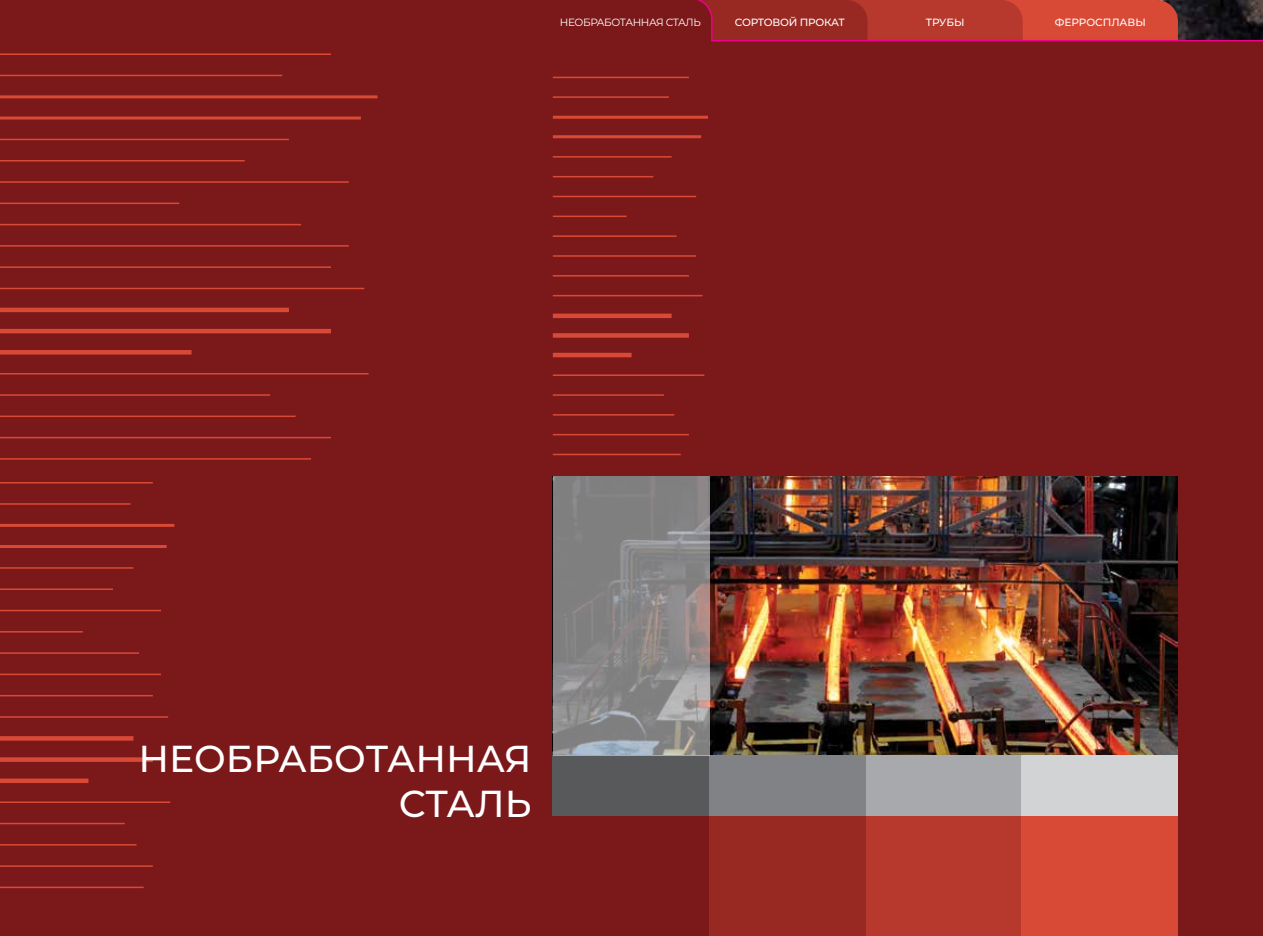
<style>
.page{position:relative;width:1263px;height:936px;background:#fff}
.page>*{position:absolute;margin:0;border:0;box-sizing:border-box;transform-origin:0 0}
.t1{font:500 37.5px/45px "Montserrat";color:#fff;text-align:right}
.t2{font:500 13.05px "Montserrat";color:#fff}
.t3{font:500 10.5px "Montserrat";letter-spacing:-.015em;color:#fff}
.t4{font:10.5px "Montserrat";letter-spacing:-.04em;color:#fff}
</style>
<div class="page">
<div style="left:0;top:0;width:1263px;height:935px;background:#7b181a"></div>
<hr style="left:553px;top:77px;width:136px;height:1px;background:#d94a36">
<hr style="left:553px;top:96px;width:116px;height:2px;background:#d94a36">
<hr style="left:553px;top:116px;width:155px;height:3px;background:#d94a36">
<hr style="left:553px;top:135px;width:148px;height:3px;background:#d94a36">
<hr style="left:553px;top:156px;width:119px;height:1px;background:#d94a36">
<hr style="left:553px;top:176px;width:100px;height:1px;background:#d94a36">
<hr style="left:553px;top:196px;width:143px;height:1px;background:#d94a36">
<hr style="left:553px;top:215px;width:73px;height:2px;background:#d94a36">
<hr style="left:553px;top:235px;width:124px;height:2px;background:#d94a36">
<hr style="left:553px;top:255px;width:143px;height:2px;background:#d94a36">
<hr style="left:553px;top:275px;width:136px;height:1px;background:#d94a36">
<hr style="left:553px;top:295px;width:149px;height:1px;background:#d94a36">
<div style="left:553px;top:313px;width:119px;height:5px;background:#d94a36"></div>
<svg style="left:553px;top:333px;width:136px;height:4px"></svg>
<hr style="left:553px;top:353px;width:78px;height:4px;background:#d94a36">
<hr style="left:553px;top:374px;width:151px;height:2px;background:#d94a36">
<hr style="left:553px;top:394px;width:111px;height:2px;background:#d94a36">
<hr style="left:553px;top:414px;width:121px;height:1px;background:#d94a36">
<hr style="left:553px;top:434px;width:136px;height:1px;background:#d94a36">
<hr style="left:553px;top:453px;width:128px;height:2px;background:#d94a36">
<img style="left:709px;top:476px;width:469px;height:279px">
<div style="left:865px;top:755px;width:157px;height:61px;background:#a7a9ac"></div>
<div style="left:709px;top:755px;width:156px;height:61px;background:#808285"></div>
<div style="left:553px;top:755px;width:156px;height:61px;background:#58595b"></div>
<div style="left:1022px;top:755px;width:156px;height:61px;background:#d1d3d4"></div>
<div style="left:865px;top:816px;width:157px;height:119px;background:#b7382c"></div>
<div style="left:709px;top:816px;width:156px;height:119px;background:#982822"></div>
<div style="left:553px;top:816px;width:156px;height:119px;background:#7b181a"></div>
<div style="left:1022px;top:816px;width:156px;height:119px;background:#d94a36"></div>
<svg style="left:553px;top:476px;width:156px;height:279px;background:#898889"></svg>
<hr style="left:0;top:53px;width:331px;height:2px;background:#d94a36">
<hr style="left:0;top:75px;width:282px;height:1px;background:#d94a36">
<hr style="left:0;top:95px;width:377px;height:3px;background:#d94a36">
<hr style="left:0;top:116px;width:361px;height:3px;background:#d94a36">
<hr style="left:0;top:139px;width:289px;height:1px;background:#d94a36">
<hr style="left:0;top:160px;width:245px;height:1px;background:#d94a36">
<hr style="left:0;top:181px;width:349px;height:2px;background:#d94a36">
<hr style="left:0;top:202px;width:179px;height:2px;background:#d94a36">
<hr style="left:0;top:224px;width:301px;height:1px;background:#d94a36">
<hr style="left:0;top:245px;width:349px;height:2px;background:#d94a36">
<hr style="left:0;top:266px;width:331px;height:2px;background:#d94a36">
<hr style="left:0;top:288px;width:364px;height:1px;background:#d94a36">
<div style="left:0;top:307px;width:289px;height:5px;background:#d94a36"></div>
<hr style="left:0;top:329px;width:331px;height:4px;background:#d94a36">
<hr style="left:0;top:350px;width:192px;height:4px;background:#d94a36">
<hr style="left:0;top:373px;width:369px;height:1px;background:#d94a36">
<hr style="left:0;top:394px;width:270px;height:2px;background:#d94a36">
<hr style="left:0;top:415px;width:296px;height:2px;background:#d94a36">
<hr style="left:0;top:437px;width:331px;height:1px;background:#d94a36">
<hr style="left:0;top:458px;width:311px;height:1px;background:#d94a36">
<hr style="left:0;top:482px;width:153px;height:1px;background:#d94a36">
<hr style="left:0;top:503px;width:130px;height:1px;background:#d94a36">
<hr style="left:0;top:524px;width:174px;height:3px;background:#d94a36">
<hr style="left:0;top:545px;width:167px;height:3px;background:#d94a36">
<hr style="left:0;top:567px;width:133px;height:1px;background:#d94a36">
<hr style="left:0;top:588px;width:113px;height:2px;background:#d94a36">
<hr style="left:0;top:609px;width:161px;height:2px;background:#d94a36">
<hr style="left:0;top:631px;width:83px;height:1px;background:#d94a36">
<hr style="left:0;top:652px;width:139px;height:1px;background:#d94a36">
<hr style="left:0;top:673px;width:161px;height:2px;background:#d94a36">
<hr style="left:0;top:695px;width:153px;height:1px;background:#d94a36">
<hr style="left:0;top:716px;width:168px;height:1px;background:#d94a36">
<svg style="left:0;top:736px;width:133px;height:4px"></svg>
<svg style="left:0;top:757px;width:153px;height:4px"></svg>
<div style="left:0;top:778px;width:88px;height:5px;background:#d94a36"></div>
<hr style="left:0;top:801px;width:170px;height:2px;background:#d94a36">
<hr style="left:0;top:822px;width:125px;height:2px;background:#d94a36">
<hr style="left:0;top:844px;width:136px;height:1px;background:#d94a36">
<hr style="left:0;top:865px;width:153px;height:1px;background:#d94a36">
<hr style="left:0;top:886px;width:144px;height:2px;background:#d94a36">
<p class="t2" style="left:593px;top:14px;width:77px">PRODUCTS</p>
<p class="t3" style="left:735px;top:15px;width:111px">СОРТОВОЙ ПРОКАТ</p>
<p class="t3" style="left:926px;top:15px;width:40px">ТРУБЫ</p>
<p class="t3" style="left:1055px;top:15px;width:93px">ФЕРРОСПЛАВЫ</p>
<p class="t4" style="left:560px;top:15px;width:142px">НЕОБРАБОТАННАЯ СТАЛЬ</p>
<h1 class="t1" style="left:139px;top:734px;width:394px">НЕОБРАБОТАННАЯ<br>СТАЛЬ</h1>
</div>
